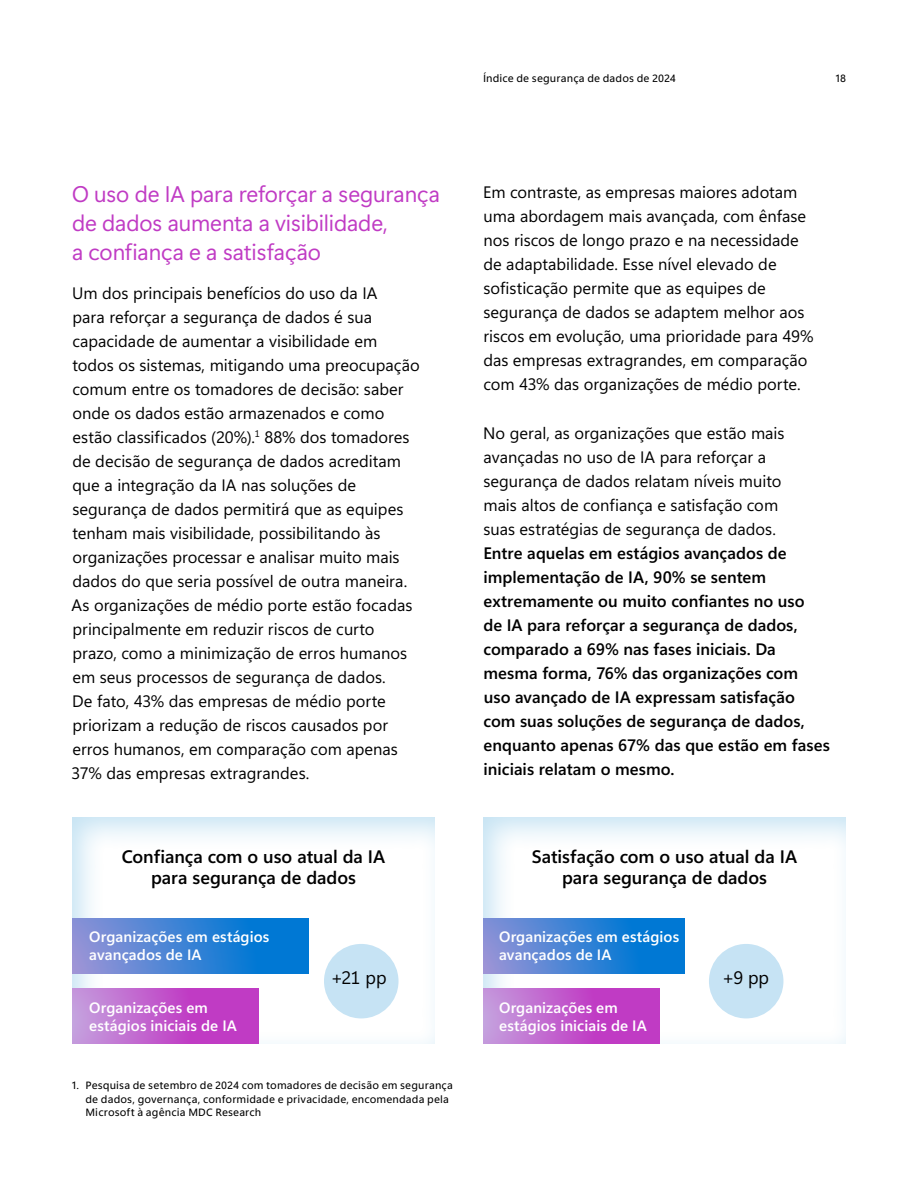
<style>
.page{position:relative;width:918px;height:1188px;background:#fff}
.page>*{position:absolute;margin:0;border:0;box-sizing:border-box;transform-origin:0 0}
.H3{font:22.5px/28.8px "Segoe Sans 240000";letter-spacing:-.005em;color:#c03bc4}
.Body_copy{font:18px/21px "Segoe Sans a 8000";color:#000;text-align:center}
.t1{font:18px "Segoe Sans a 8000";color:#000}
.Body_copy-2{font:16.5px/24px "Segoe Sans a 8000";color:#000}
.Body_copy-3{font:16.5px/24px "Segoe Sans a 8000";color:#000}
.Body_copy-4{font:15px/18px "Segoe Sans a 8000";letter-spacing:.005em;color:#fff}
.Page_Header{font:10.5px/13.5px "Segoe Sans 50000";letter-spacing:.01em;color:#000}
.s1{font-style:inherit}
</style>
<div class="page">
<div style="left:470px;top:806px;width:389px;height:238px;background:#8dc8e8;opacity:.5"></div>
<div style="left:58px;top:806px;width:390px;height:238px;background:#8dc8e8;opacity:.5"></div>
<div style="left:72px;top:918px;width:237px;height:56px;background:linear-gradient(to right,#9192d6,#0073d4)"></div>
<svg style="left:72px;top:989px;width:187px;height:55px;background:#c15bcc"></svg>
<div style="left:324px;top:944px;width:75px;height:74px;background:#c6e3f4;border-radius:50%"></div>
<div style="left:709px;top:944px;width:74px;height:74px;background:#c6e3f4;border-radius:50%"></div>
<svg style="left:483px;top:989px;width:176px;height:55px;background:#c15bcc"></svg>
<svg style="left:483px;top:918px;width:201px;height:56px;background:#3982d4"></svg>
<p class="Page_Header" style="left:483px;top:71px;width:194px">Índice de segurança de dados de 2024</p>
<p class="Page_Header" style="left:836px;top:71px;width:12px">18</p>
<p class="H3" style="left:72px;top:179px;width:370px">O uso de IA para reforçar a segurança de dados aumenta a visibilidade,<br>a confiança e a satisfação</p>
<p class="Body_copy-2" style="left:483px;top:180px;width:332px">Em contraste, as empresas maiores adotam uma abordagem mais avançada, com ênfase nos riscos de longo prazo e na necessidade de adaptabilidade. Esse nível elevado de sofisticação permite que as equipes de segurança de dados se adaptem melhor aos riscos em evolução, uma prioridade para 49% das empresas extragrandes, em comparação com 43% das organizações de médio porte.</p>
<p class="Body_copy-3" style="left:483px;top:421px;width:348px"><span class="s1">No geral, as organizações que estão mais avançadas no uso de IA para reforçar a segurança de dados relatam níveis muito<br>mais altos de confiança e satisfação com<br>suas estratégias de segurança de dados.<br></span>Entre aquelas em estágios avançados de implementação de IA, 90% se sentem extremamente ou muito confiantes no uso<br>de IA para reforçar a segurança de dados, comparado a 69% nas fases iniciais. Da mesma forma, 76% das organizações com<br>uso avançado de IA expressam satisfação com suas soluções de segurança de dados, enquanto apenas 67% das que estão em fases iniciais relatam o mesmo.</p>
<p class="Body_copy-2" style="left:71px;top:281px;width:350px">Um dos principais benefícios do uso da IA<br>para reforçar a segurança de dados é sua capacidade de aumentar a visibilidade em todos os sistemas, mitigando uma preocupação comum entre os tomadores de decisão: saber onde os dados estão armazenados e como estão classificados (20%).<sup>1</sup> 88% dos tomadores de decisão de segurança de dados acreditam que a integração da IA nas soluções de segurança de dados permitirá que as equipes tenham mais visibilidade, possibilitando às organizações processar e analisar muito mais dados do que seria possível de outra maneira.<br>As organizações de médio porte estão focadas principalmente em reduzir riscos de curto prazo, como a minimização de erros humanos em seus processos de segurança de dados.<br>De fato, 43% das empresas de médio porte priorizam a redução de riscos causados por erros humanos, em comparação com apenas 37% das empresas extragrandes.</p>
<p class="Body_copy" style="left:122px;top:845px;width:265px">Confiança com o uso atual da IA para segurança de dados</p>
<p class="Body_copy" style="left:532px;top:845px;width:267px">Satisfação com o uso atual da IA para segurança de dados</p>
<p class="Body_copy-4" style="left:89px;top:928px;width:182px">Organizações em estágios avançados de IA</p>
<p class="Body_copy-4" style="left:89px;top:998px;width:149px">Organizações em estágios iniciais de IA</p>
<p class="Body_copy-4" style="left:499px;top:928px;width:182px">Organizações em estágios avançados de IA</p>
<p class="Body_copy-4" style="left:499px;top:998px;width:149px">Organizações em estágios iniciais de IA</p>
<p class="t1" style="left:331px;top:966px;width:57px">+21 pp</p>
<p class="t1" style="left:722px;top:966px;width:49px">+9 pp</p>
<p class="Page_Header" style="left:86px;top:1078px;width:369px;text-indent:-14px">1. Pesquisa de setembro de 2024 com tomadores de decisão em segurança de dados, governança, conformidade e privacidade, encomendada pela<br>Microsoft à agência MDC Research</p>
</div>
